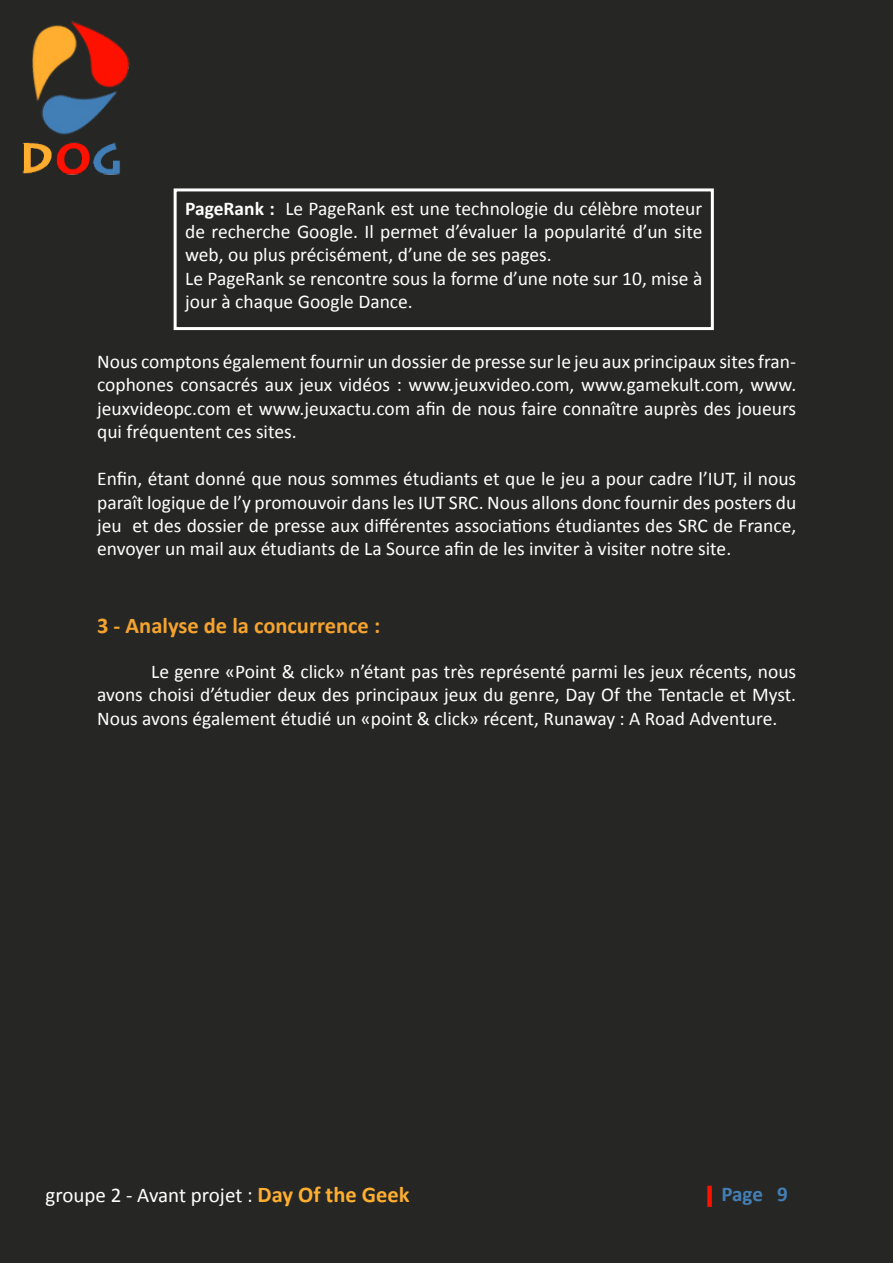
<style>
.page{position:relative;width:893px;height:1263px;background:#262725}
.page>*{position:absolute;margin:0;border:0;box-sizing:border-box;transform-origin:0 0}
.t1{font:700 22.5px "Calibri";color:#f5a32e}
.t2{font:21px "Calibri";color:#fff}
.t3{font:700 21px "Calibri";color:#437fb7}
.t4{font:19.5px/23.4px "Calibri";color:#fff;text-align:justify}
.s1{font-weight:700}
.s2{font-weight:700;font-size:22.5px;color:#ffae2f}
</style>
<div class="page">
<img style="left:22px;top:21px;width:108px;height:154px">
<div style="left:707px;top:1186px;width:5px;height:21px;background:#f10"></div>
<div style="left:174px;top:188px;width:540px;height:142px;border:3px solid #fff"></div>
<p class="t4" style="left:185px;top:195px;width:519px;text-align:left"><span class="s1">PageRank :</span> Le PageRank est une technologie du célèbre moteur de recherche Google. Il permet d’évaluer la popularité d’un site web, ou plus précisément, d’une de ses pages.<br>Le PageRank se rencontre sous la forme d’une note sur 10, mise à jour à chaque Google Dance.</p>
<p class="t4" style="left:97px;top:349px;width:701px">Nous comptons également fournir un dossier de presse sur le jeu aux principaux sites fran&shy;cophones consacrés aux jeux vidéos : www.jeuxvideo.com, www.gamekult.com, www. jeuxvideopc.com et www.jeuxactu.com afin de nous faire connaître auprès des joueurs qui fréquentent ces sites.</p>
<p class="t4" style="left:97px;top:466px;width:701px">Enfin, étant donné que nous sommes étudiants et que le jeu a pour cadre l’IUT, il nous paraît logique de l’y promouvoir dans les IUT SRC. Nous allons donc fournir des posters du jeu et des dossier de presse aux différentes associations étudiantes des SRC de France, envoyer un mail aux étudiants de La Source afin de les inviter à visiter notre site.</p>
<p class="t1" style="left:97px;top:611px;width:285px">3 - Analyse de la concurrence :</p>
<p class="t4" style="left:97px;top:659px;width:701px;text-indent:54px">Le genre «Point &amp; click» n’étant pas très représenté parmi les jeux récents, nous avons choisi d’étudier deux des principaux jeux du genre, Day Of the Tentacle et Myst.<br>Nous avons également étudié un «point &amp; click» récent, Runaway : A Road Adventure.</p>
<p class="t2" style="left:45px;top:1182px;width:366px">groupe 2 - Avant projet : <span class="s2">Day Of the Geek</span></p>
<p class="t3" style="left:721px;top:1181px;width:43px">Page</p>
</div>
